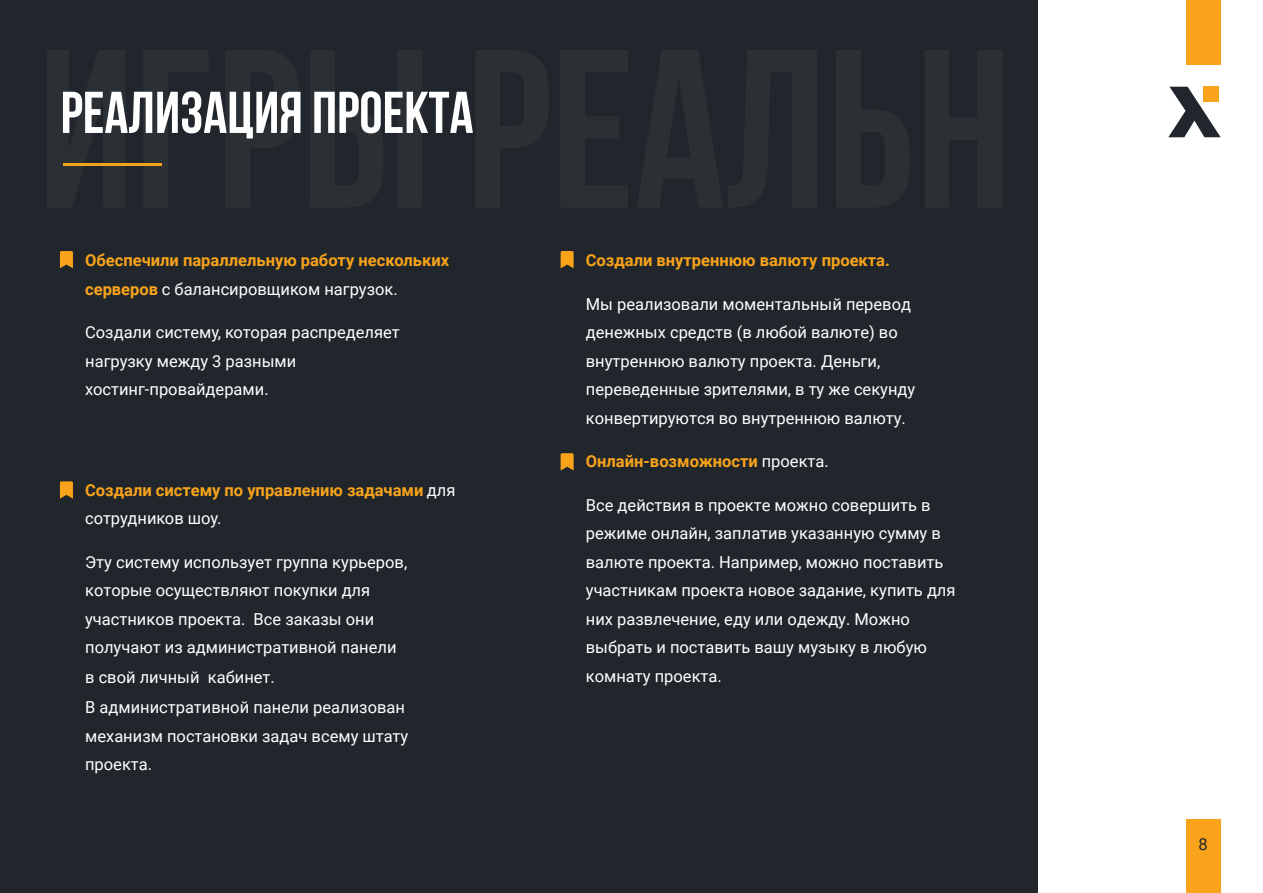
<style>
.page{position:relative;width:1263px;height:893px;background:#fff}
.page>*{position:absolute;margin:0;border:0;box-sizing:border-box;transform-origin:0 0}
.t1{font:700 58.8px "Bebas Neue";color:#fff}
.t2{font:16.5px/28.5px "Roboto";color:#fff}
.t3{font:700 16.5px/28.5px "Roboto";color:#f9a31b}
.t4{font:16.5px "Roboto";color:#20262b}
.s1{font-weight:400;color:#fff}
</style>
<div class="page">
<div style="left:0;top:0;width:1037px;height:893px;background:#20262b"></div>
<div style="left:1186px;top:819px;width:35px;height:74px;background:#f9a31b"></div>
<div style="left:1186px;top:0;width:35px;height:65px;background:#f9a31b"></div>
<svg style="left:1168px;top:87px;width:53px;height:50px"></svg>
<div style="left:1203px;top:87px;width:16px;height:15px;background:#f9a31b"></div>
<svg style="left:60px;top:251px;width:13px;height:17px"></svg>
<svg style="left:60px;top:481px;width:13px;height:18px"></svg>
<svg style="left:561px;top:251px;width:13px;height:17px"></svg>
<svg style="left:561px;top:453px;width:13px;height:17px"></svg>
<hr style="left:63px;top:163px;width:98px;height:3px;background:#f9a31b">
<h1 class="t1" style="left:61px;top:80px;width:414px">реализация проекта</h1>
<p class="t3" style="left:85px;top:245px;width:366px">Обеспечили параллельную работу нескольких серверов <span class="s1">с балансировщиком нагрузок.</span></p>
<p class="t2" style="left:85px;top:317px;width:316px">Создали систему, которая распределяет нагрузку между 3 разными хостинг-провайдерами.</p>
<p class="t3" style="left:85px;top:475px;width:372px">Создали систему по управлению задачами <span class="s1">для сотрудников шоу.</span></p>
<p class="t2" style="left:85px;top:547px;width:324px">Эту систему использует группа курьеров, которые осуществляют покупки для участников проекта. Все заказы они получают из административной панели</p>
<p class="t2" style="left:85px;top:662px;width:321px;line-height:30px">в свой личный кабинет.<br>В административной панели реализован</p>
<p class="t2" style="left:85px;top:721px;width:325px">механизм постановки задач всему штату проекта.</p>
<p class="t3" style="left:586px;top:245px;width:305px">Создали внутреннюю валюту проекта.</p>
<p class="t2" style="left:586px;top:289px;width:331px">Мы реализовали моментальный перевод денежных средств (в любой валюте) во внутреннюю валюту проекта. Деньги, переведенные зрителями, в ту же секунду конвертируются во внутреннюю валюту.</p>
<p class="t3" style="left:586px;top:446px;width:244px">Онлайн-возможности <span class="s1">проекта.</span></p>
<p class="t2" style="left:586px;top:490px;width:371px">Все действия в проекте можно совершить в режиме онлайн, заплатив указанную сумму в валюте проекта. Например, можно поставить участникам проекта новое задание, купить для них развлечение, еду или одежду. Можно выбрать и поставить вашу музыку в любую комнату проекта.</p>
<p class="t4" style="left:1198px;top:833px;width:11px">8</p>
</div>
